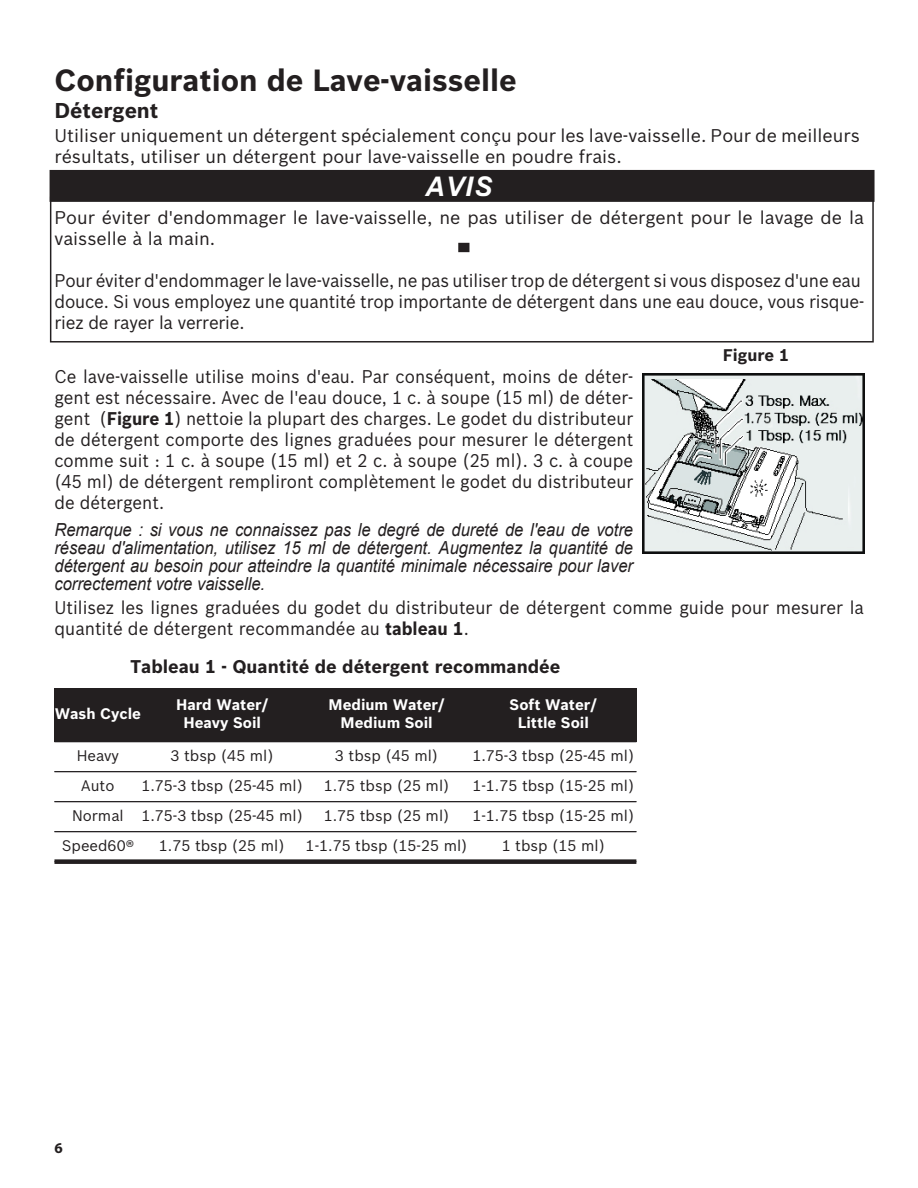
<style>
.page{position:relative;width:918px;height:1188px;background:#fff}
.page>*{position:absolute;margin:0;border:0;box-sizing:border-box;transform-origin:0 0}
.t1{font:700 30px "Bosch Sans";color:#231f20}
.t2{font:italic 700 27px "Arial";color:#fff}
.t3{font:700 21px "Bosch Sans";color:#231f20}
.t4{font:18px/21px "Bosch Sans";color:#231f20;text-align:justify;scale:.94 1}
.t5{font:18px/21px "Bosch Sans";color:#231f20;scale:.95 1}
.t6{font:18px/21px "Bosch Sans";color:#231f20}
.t7{font:italic 18px/18px "Arial";color:#231f20;text-align:justify;scale:.92 1}
.t8{font:700 18px "Bosch Sans";color:#231f20}
.t9{font:700 16.5px "Bosch Sans";color:#231f20}
.t10{font:15px "Bosch Sans";color:#231f20}
.t11{font:700 15px/18px "Bosch Sans";color:#fff;text-align:center}
.t12{font:700 15px "Myriad Pro";color:#231f20}
.s1{font-weight:700}
</style>
<div class="page">
<div style="left:50px;top:170px;width:824px;height:31px;background:#231f20"></div>
<div style="left:50px;top:170px;width:824px;height:32px;border:1px solid #231f20"></div>
<div style="left:54px;top:688px;width:87px;height:54px;background:#231f20"></div>
<div style="left:141px;top:688px;width:162px;height:54px;background:#231f20"></div>
<div style="left:303px;top:688px;width:167px;height:54px;background:#231f20"></div>
<div style="left:470px;top:688px;width:166px;height:54px;background:#231f20"></div>
<hr style="left:54px;top:771px;width:582px;height:1px;background:#231f20">
<hr style="left:54px;top:801px;width:582px;height:1px;background:#231f20">
<hr style="left:54px;top:831px;width:582px;height:1px;background:#231f20">
<div style="left:54px;top:859px;width:582px;height:5px;background:#231f20"></div>
<img style="left:642px;top:374px;width:222px;height:180px">
<div style="left:50px;top:197px;width:824px;height:146px;border:1px solid #231f20"></div>
<div style="left:459px;top:244px;width:10px;height:7px;background:#231f20"></div>
<div style="left:458px;top:243px;width:11px;height:9px;border:1px solid #231f20"></div>
<h1 class="t1" style="left:54px;top:67px;width:464px">Configuration de Lave-vaisselle</h1>
<p class="t3" style="left:54px;top:101px;width:106px">Détergent</p>
<p class="t6" style="left:54px;top:126px;width:807px">Utiliser uniquement un détergent spécialement conçu pour les lave-vaisselle. Pour de meilleurs résultats, utiliser un détergent pour lave-vaisselle en poudre frais.</p>
<h2 class="t2" style="left:425px;top:171px;width:69px">AVIS</h2>
<p class="t6" style="left:54px;top:208px;width:811px">Pour éviter d'endommager le lave-vaisselle, ne pas utiliser de détergent pour le lavage de la vaisselle à la main.</p>
<p class="t5" style="left:54px;top:271px;width:854px">Pour éviter d'endommager le lave-vaisselle, ne pas utiliser trop de détergent si vous disposez d'une eau douce. Si vous employez une quantité trop importante de détergent dans une eau douce, vous risque&shy;riez de rayer la verrerie.</p>
<p class="t4" style="left:54px;top:367px;width:617px">Ce lave-vaisselle utilise moins d'eau. Par conséquent, moins de déter&shy;gent est nécessaire. Avec de l'eau douce, 1 c. à soupe (15 ml) de déter&shy;gent (<span class="s1">Figure 1</span>) nettoie la plupart des charges. Le godet du distributeur de détergent comporte des lignes graduées pour mesurer le détergent comme suit : 1 c. à soupe (15 ml) et 2 c. à soupe (25 ml). 3 c. à coupe (45 ml) de détergent rempliront complètement le godet du distributeur de détergent.</p>
<p class="t7" style="left:54px;top:521px;width:631px">Remarque : si vous ne connaissez pas le degré de dureté de l'eau de votre réseau d'alimentation, utilisez 15 ml de détergent. Augmentez la quantité de détergent au besoin pour atteindre la quantité minimale nécessaire pour laver correctement votre vaisselle.</p>
<p class="t5" style="left:54px;top:598px;width:854px">Utilisez les lignes graduées du godet du distributeur de détergent comme guide pour mesurer la quantité de détergent recommandée au <span class="s1">tableau 1</span>.</p>
<p class="t8" style="left:131px;top:658px;width:431px">Tableau 1 - Quantité de détergent recommandée</p>
<p class="t11" style="left:55px;top:705px;width:88px">Wash Cycle</p>
<p class="t11" style="left:176px;top:696px;width:94px">Hard Water/<br>Heavy Soil</p>
<p class="t11" style="left:329px;top:696px;width:118px">Medium Water/<br>Medium Soil</p>
<p class="t11" style="left:510px;top:696px;width:89px">Soft Water/<br>Little Soil</p>
<p class="t10" style="left:77px;top:748px;width:44px">Heavy</p>
<p class="t10" style="left:171px;top:748px;width:105px">3 tbsp (45 ml)</p>
<p class="t10" style="left:335px;top:748px;width:105px">3 tbsp (45 ml)</p>
<p class="t10" style="left:472px;top:748px;width:164px">1.75-3 tbsp (25-45 ml)</p>
<p class="t10" style="left:81px;top:778px;width:35px">Auto</p>
<p class="t10" style="left:141px;top:778px;width:163px">1.75-3 tbsp (25-45 ml)</p>
<p class="t10" style="left:324px;top:778px;width:127px">1.75 tbsp (25 ml)</p>
<p class="t10" style="left:472px;top:778px;width:164px">1-1.75 tbsp (15-25 ml)</p>
<p class="t10" style="left:72px;top:808px;width:232px">Normal 1.75-3 tbsp (25-45 ml)</p>
<p class="t10" style="left:324px;top:808px;width:127px">1.75 tbsp (25 ml)</p>
<p class="t10" style="left:472px;top:808px;width:164px">1-1.75 tbsp (15-25 ml)</p>
<p class="t10" style="left:62px;top:838px;width:74px">Speed60®</p>
<p class="t10" style="left:159px;top:838px;width:127px">1.75 tbsp (25 ml)</p>
<p class="t10" style="left:306px;top:838px;width:164px">1-1.75 tbsp (15-25 ml)</p>
<p class="t10" style="left:502px;top:838px;width:105px">1 tbsp (15 ml)</p>
<p class="t9" style="left:723px;top:348px;width:68px">Figure 1</p>
<p class="t12" style="left:54px;top:1139px;width:10px">6</p>
</div>
